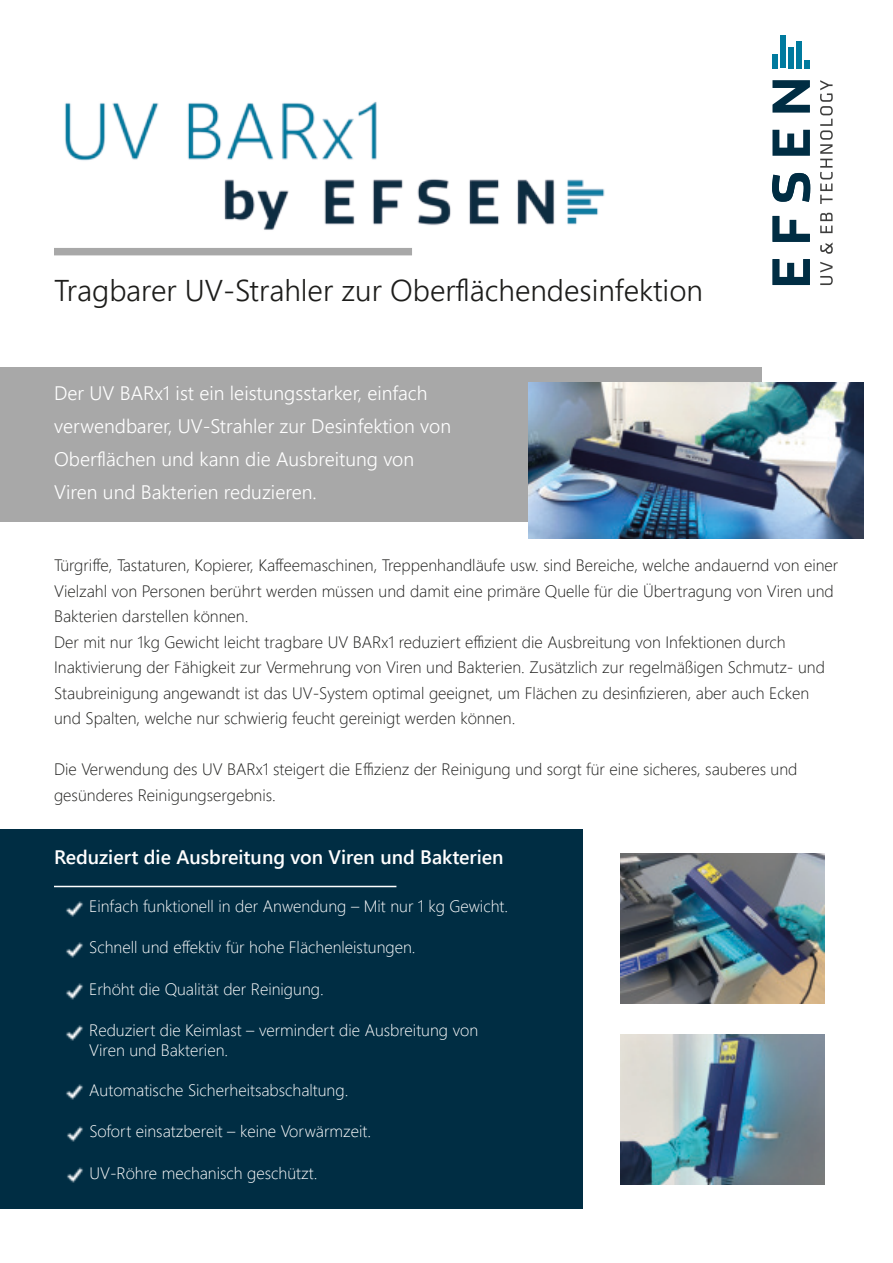
<style>
.page{position:relative;width:893px;height:1263px;background:#fff}
.page>*{position:absolute;margin:0;border:0;box-sizing:border-box;transform-origin:0 0}
.t1{font:300 30px "Segoe UI";color:#1d1d1b}
.t2{font:300 19.5px/33px "Segoe UI";color:#fff}
.t3{font:600 19.5px "Segoe UI";color:#fff}
.t4{font:300 16.5px/25.5px "Segoe UI";color:#1d1d1b}
.t5{font:300 16.5px/19.8px "Segoe UI";color:#fff}
</style>
<div class="page">
<div style="left:0;top:829px;width:583px;height:380px;background:#002d43"></div>
<div style="left:0;top:368px;width:761px;height:154px;background:#a8a8a8"></div>
<svg style="left:820px;top:242px;width:13px;height:12px"></svg>
<svg style="left:772px;top:259px;width:38px;height:26px"></svg>
<svg style="left:772px;top:216px;width:38px;height:26px"></svg>
<svg style="left:772px;top:173px;width:38px;height:29px"></svg>
<svg style="left:772px;top:130px;width:38px;height:26px"></svg>
<svg style="left:772px;top:80px;width:38px;height:33px"></svg>
<div style="left:772px;top:54px;width:6px;height:14px;background:#007a9e"></div>
<div style="left:780px;top:35px;width:6px;height:33px;background:#007a9e"></div>
<div style="left:788px;top:47px;width:6px;height:21px;background:#007a9e"></div>
<div style="left:796px;top:41px;width:6px;height:27px;background:#007a9e"></div>
<div style="left:804px;top:60px;width:6px;height:8px;background:#007a9e"></div>
<svg style="left:820px;top:262px;width:13px;height:23px"></svg>
<svg style="left:820px;top:213px;width:12px;height:20px"></svg>
<svg style="left:820px;top:80px;width:13px;height:124px"></svg>
<div style="left:54px;top:248px;width:358px;height:7px;background:#a8a8a8"></div>
<img style="left:528px;top:383px;width:335px;height:155px">
<img style="left:65px;top:101px;width:540px;height:129px">
<img style="left:621px;top:854px;width:204px;height:149px">
<img style="left:621px;top:1035px;width:204px;height:149px">
<img style="left:66px;top:901px;width:17px;height:16px">
<img style="left:66px;top:942px;width:17px;height:16px">
<img style="left:66px;top:983px;width:17px;height:17px">
<img style="left:66px;top:1025px;width:17px;height:16px">
<img style="left:66px;top:1084px;width:17px;height:16px">
<img style="left:67px;top:1126px;width:16px;height:16px">
<img style="left:67px;top:1167px;width:16px;height:16px">
<hr style="left:54px;top:886px;width:342px;height:1px;background:#fff">
<h1 class="t1" style="left:54px;top:262px;width:650px">Tragbarer UV-Strahler zur Oberflächendesinfektion</h1>
<p class="t2" style="left:54px;top:375px;width:398px">Der UV BARx1 ist ein leistungsstarker, einfach verwendbarer, UV-Strahler zur Desinfektion von Oberflächen und kann die Ausbreitung von Viren und Bakterien reduzieren.</p>
<p class="t4" style="left:54px;top:551px;width:786px">Türgriffe, Tastaturen, Kopierer, Kaffeemaschinen, Treppenhandläufe usw. sind Bereiche, welche andauernd von einer Vielzahl von Personen berührt werden müssen und damit eine primäre Quelle für die Übertragung von Viren und Bakterien darstellen können.<br>Der mit nur 1kg Gewicht leicht tragbare UV BARx1 reduziert effizient die Ausbreitung von Infektionen durch Inaktivierung der Fähigkeit zur Vermehrung von Viren und Bakterien. Zusätzlich zur regelmäßigen Schmutz- und Staubreinigung angewandt ist das UV-System optimal geeignet, um Flächen zu desinfizieren, aber auch Ecken und Spalten, welche nur schwierig feucht gereinigt werden können.</p>
<p class="t4" style="left:54px;top:755px;width:745px">Die Verwendung des UV BARx1 steigert die Effizienz der Reinigung und sorgt für eine sicheres, sauberes und gesünderes Reinigungsergebnis.</p>
<p class="t3" style="left:54px;top:849px;width:451px">Reduziert die Ausbreitung von Viren und Bakterien</p>
<p class="t5" style="left:89px;top:895px;width:420px">Einfach funktionell in der Anwendung – Mit nur 1 kg Gewicht.</p>
<p class="t5" style="left:89px;top:936px;width:328px">Schnell und effektiv für hohe Flächenleistungen.</p>
<p class="t5" style="left:89px;top:977px;width:236px">Erhöht die Qualität der Reinigung.</p>
<p class="t5" style="left:89px;top:1019px;width:390px">Reduziert die Keimlast – vermindert die Ausbreitung von<br>Viren und Bakterien.</p>
<p class="t5" style="left:89px;top:1078px;width:261px">Automatische Sicherheitsabschaltung.</p>
<p class="t5" style="left:89px;top:1120px;width:283px">Sofort einsatzbereit – keine Vorwärmzeit.</p>
<p class="t5" style="left:89px;top:1161px;width:229px">UV-Röhre mechanisch geschützt.</p>
</div>
